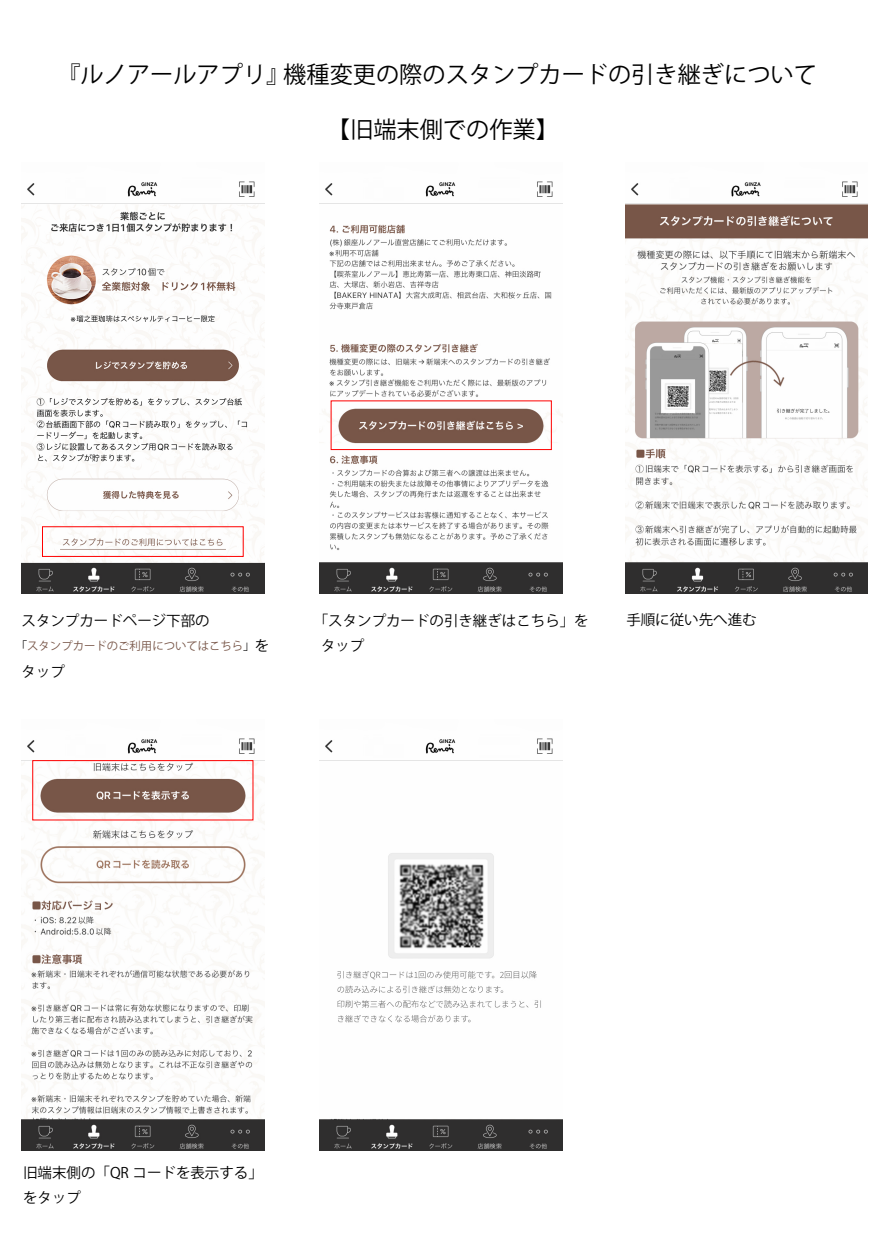
<style>
.page{position:relative;width:886px;height:1249px;background:#fff}
.page>*{position:absolute;margin:0;border:0;box-sizing:border-box;transform-origin:0 0}
.t1{font:23.19px "Koz Go Pr 6 N";color:#000}
.t2{font:14.44px/25.3px "Koz Go Pr 6 N";color:#000}
.t3{font:11.38px "Koz Go Pr 6 N";color:#785648}
.s1{color:#000}
.s2{font-size:14.44px;color:#000}
</style>
<div class="page">
<img style="left:22px;top:738px;width:242px;height:412px">
<img style="left:319px;top:738px;width:243px;height:412px">
<img style="left:625px;top:181px;width:242px;height:412px">
<img style="left:319px;top:181px;width:243px;height:412px">
<img style="left:22px;top:181px;width:242px;height:412px">
<div style="left:42px;top:526px;width:202px;height:31px;border:1px solid #f00"></div>
<div style="left:330px;top:400px;width:221px;height:50px;border:1px solid #f00"></div>
<div style="left:32px;top:760px;width:221px;height:60px;border:1px solid #f00"></div>
<h1 class="t1" style="left:57px;top:61px;width:761px">『ルノアールアプリ』機種変更の際のスタンプカードの引き継ぎについて</h1>
<h1 class="t1" style="left:327px;top:117px;width:233px">【旧端末側での作業】</h1>
<p class="t2" style="left:22px;top:608px;width:190px">スタンプカードページ下部の</p>
<p class="t3" style="left:16px;top:640px;width:255px"><span class="s1">「</span>スタンプカードのご利用についてはこちら<span class="s1">」</span><span class="s2">を</span></p>
<p class="t2" style="left:22px;top:659px;width:38px">タップ</p>
<p class="t2" style="left:321px;top:608px;width:269px;text-indent:-7px">「スタンプカードの引き継ぎはこちら」をタップ</p>
<p class="t2" style="left:626px;top:607px;width:132px">手順に従い先へ進む</p>
<p class="t2" style="left:23px;top:1160px;width:241px">旧端末側の「QR コードを表示する」をタップ</p>
</div>
